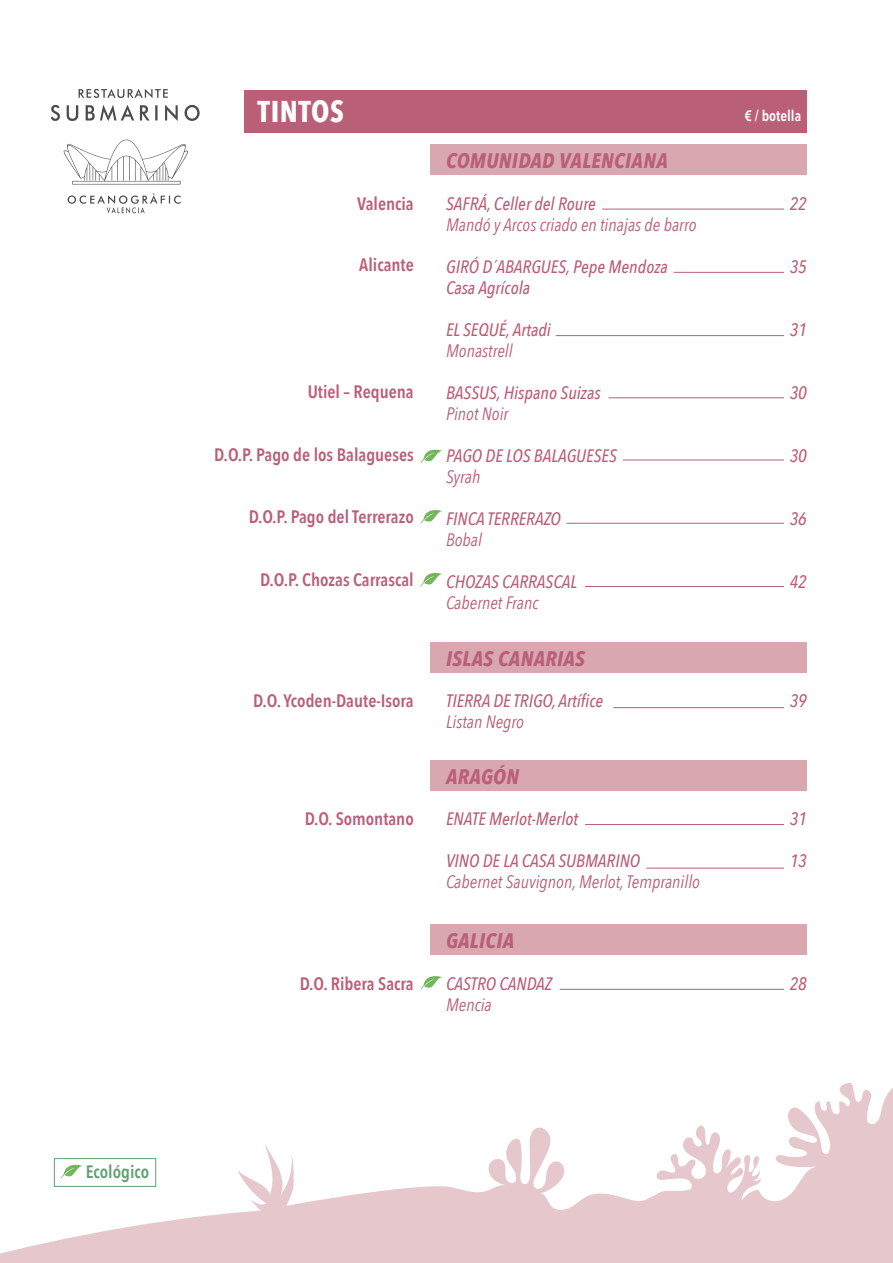
<style>
.page{position:relative;width:893px;height:1263px;background:#fff}
.page>*{position:absolute;margin:0;border:0;box-sizing:border-box;transform-origin:0 0}
.t1{font:700 30px "Avenir Next Condensed";letter-spacing:.02em;color:#fff}
.t2{font:italic 700 21px "Avenir Next Condensed";letter-spacing:.02em;color:#ba5f78}
.t3{font:italic 500 18px "Avenir Next Condensed";color:#ba5f78}
.t4{font:600 18px "Avenir Next Condensed";color:#ba5f78}
.t5{font:italic 18px "Avenir Next Condensed";color:#ba5f78}
.t6{font:600 18px "Avenir Next Condensed";color:#63a173}
.t7{font:600 15px "Avenir Next Condensed";color:#fff}
</style>
<div class="page">
<div style="left:244px;top:90px;width:563px;height:43px;background:#ba5f78"></div>
<div style="left:430px;top:145px;width:377px;height:30px;background:#d9a7af"></div>
<div style="left:430px;top:642px;width:377px;height:30px;background:#d9a7af"></div>
<div style="left:430px;top:760px;width:377px;height:30px;background:#d9a7af"></div>
<div style="left:430px;top:925px;width:377px;height:30px;background:#d9a7af"></div>
<svg style="left:185px;top:105px;width:15px;height:16px"></svg>
<svg style="left:165px;top:105px;width:13px;height:16px"></svg>
<svg style="left:67px;top:105px;width:11px;height:16px"></svg>
<svg style="left:86px;top:105px;width:48px;height:16px"></svg>
<svg style="left:51px;top:105px;width:9px;height:16px"></svg>
<svg style="left:140px;top:105px;width:18px;height:16px"></svg>
<svg style="left:79px;top:89px;width:89px;height:9px"></svg>
<svg style="left:68px;top:193px;width:113px;height:20px"></svg>
<svg style="left:64px;top:139px;width:124px;height:46px"></svg>
<hr style="left:602px;top:209px;width:182px;height:1px;background:#ba5f78">
<hr style="left:674px;top:272px;width:110px;height:1px;background:#ba5f78">
<hr style="left:556px;top:335px;width:228px;height:1px;background:#ba5f78">
<hr style="left:608px;top:397px;width:176px;height:1px;background:#ba5f78">
<hr style="left:623px;top:460px;width:161px;height:1px;background:#ba5f78">
<hr style="left:566px;top:523px;width:218px;height:1px;background:#ba5f78">
<hr style="left:585px;top:586px;width:199px;height:1px;background:#ba5f78">
<hr style="left:613px;top:707px;width:171px;height:1px;background:#ba5f78">
<hr style="left:585px;top:824px;width:199px;height:1px;background:#ba5f78">
<hr style="left:646px;top:868px;width:138px;height:1px;background:#ba5f78">
<hr style="left:560px;top:989px;width:224px;height:1px;background:#ba5f78">
<svg style="left:421px;top:450px;width:21px;height:13px"></svg>
<svg style="left:421px;top:510px;width:21px;height:14px"></svg>
<svg style="left:421px;top:573px;width:21px;height:14px"></svg>
<svg style="left:421px;top:976px;width:21px;height:14px"></svg>
<svg style="left:0;top:1083px;width:893px;height:180px"></svg>
<svg style="left:61px;top:1165px;width:22px;height:13px"></svg>
<div style="left:54px;top:1158px;width:102px;height:29px;border:1px solid #63a173"></div>
<p class="t6" style="left:86px;top:1156px;width:65px">Ecológico</p>
<p class="t1" style="left:258px;top:93px;width:88px">TINTOS</p>
<p class="t7" style="left:744px;top:103px;width:58px">€ / botella</p>
<p class="t2" style="left:446px;top:148px;width:223px">COMUNIDAD VALENCIANA</p>
<p class="t4" style="left:357px;top:188px;width:58px">Valencia</p>
<p class="t4" style="left:359px;top:250px;width:56px">Alicante</p>
<p class="t4" style="left:308px;top:376px;width:108px">Utiel – Requena</p>
<p class="t4" style="left:214px;top:439px;width:201px">D.O.P. Pago de los Balagueses</p>
<p class="t4" style="left:249px;top:501px;width:167px">D.O.P. Pago del Terrerazo</p>
<p class="t4" style="left:260px;top:564px;width:155px">D.O.P. Chozas Carrascal</p>
<p class="t3" style="left:446px;top:192px;width:151px">SAFRÁ, Celler del Roure</p>
<p class="t5" style="left:446px;top:213px;width:252px">Mandó y Arcos criado en tinajas de barro</p>
<p class="t3" style="left:446px;top:255px;width:223px">GIRÓ D´ABARGUES, Pepe Mendoza</p>
<p class="t3" style="left:446px;top:276px;width:86px">Casa Agrícola</p>
<p class="t3" style="left:446px;top:318px;width:106px">EL SEQUÉ, Artadi</p>
<p class="t5" style="left:446px;top:339px;width:68px">Monastrell</p>
<p class="t3" style="left:446px;top:381px;width:156px">BASSUS, Hispano Suizas</p>
<p class="t5" style="left:446px;top:402px;width:64px">Pinot Noir</p>
<p class="t3" style="left:446px;top:444px;width:172px">PAGO DE LOS BALAGUESES</p>
<p class="t5" style="left:446px;top:465px;width:36px">Syrah</p>
<p class="t3" style="left:446px;top:507px;width:116px">FINCA TERRERAZO</p>
<p class="t5" style="left:446px;top:528px;width:37px">Bobal</p>
<p class="t3" style="left:446px;top:570px;width:133px">CHOZAS CARRASCAL</p>
<p class="t5" style="left:446px;top:591px;width:94px">Cabernet Franc</p>
<p class="t3" style="left:790px;top:192px;width:19px">22</p>
<p class="t3" style="left:790px;top:255px;width:19px">35</p>
<p class="t3" style="left:790px;top:318px;width:19px">31</p>
<p class="t3" style="left:790px;top:381px;width:19px">30</p>
<p class="t3" style="left:790px;top:444px;width:19px">30</p>
<p class="t3" style="left:790px;top:507px;width:19px">36</p>
<p class="t3" style="left:790px;top:570px;width:19px">42</p>
<p class="t2" style="left:446px;top:646px;width:140px">ISLAS CANARIAS</p>
<p class="t4" style="left:253px;top:685px;width:162px">D.O. Ycoden-Daute-Isora</p>
<p class="t3" style="left:446px;top:690px;width:159px">TIERRA DE TRIGO, Artífice</p>
<p class="t5" style="left:446px;top:711px;width:79px">Listan Negro</p>
<p class="t3" style="left:790px;top:690px;width:19px">39</p>
<p class="t2" style="left:446px;top:764px;width:74px">ARAGÓN</p>
<p class="t4" style="left:305px;top:803px;width:111px">D.O. Somontano</p>
<p class="t3" style="left:446px;top:808px;width:134px">ENATE Merlot-Merlot</p>
<p class="t3" style="left:446px;top:850px;width:196px">VINO DE LA CASA SUBMARINO</p>
<p class="t5" style="left:446px;top:871px;width:256px">Cabernet Sauvignon, Merlot, Tempranillo</p>
<p class="t3" style="left:790px;top:808px;width:19px">31</p>
<p class="t3" style="left:790px;top:850px;width:19px">13</p>
<p class="t2" style="left:446px;top:928px;width:70px">GALICIA</p>
<p class="t4" style="left:300px;top:968px;width:115px">D.O. Ribera Sacra</p>
<p class="t3" style="left:446px;top:972px;width:108px">CASTRO CANDAZ</p>
<p class="t5" style="left:446px;top:993px;width:47px">Mencia</p>
<p class="t3" style="left:790px;top:972px;width:19px">28</p>
</div>
